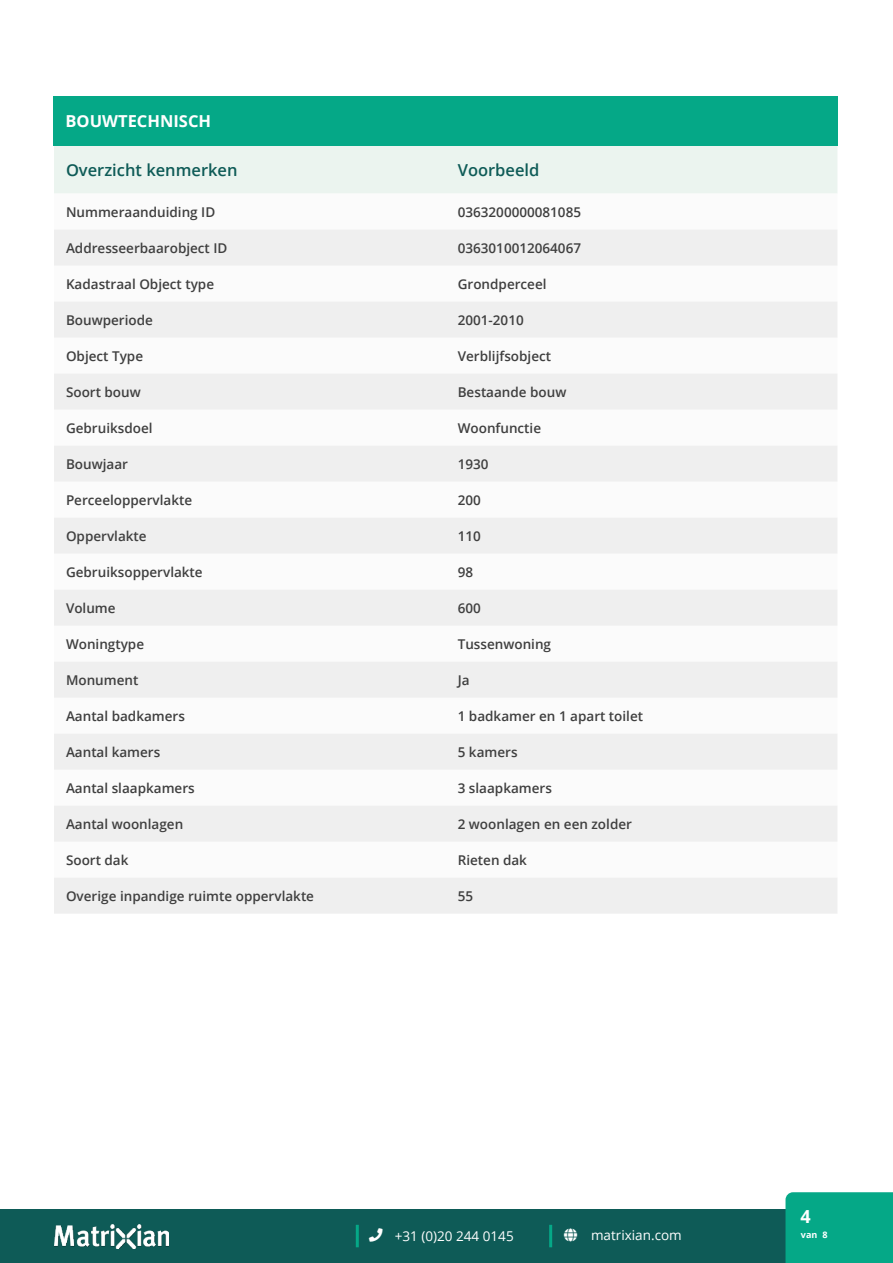
<style>
.page{position:relative;width:893px;height:1263px;background:#fff}
.page>*{position:absolute;margin:0;border:0;box-sizing:border-box;transform-origin:0 0}
.t1{font:700 18px "Open Sans";color:#fff}
.t2{font:600 16.5px "Open Sans";color:#0e5b57}
.t3{font:700 16.5px "Open Sans";color:#fff}
.t4{font:600 13.5px "Open Sans";color:#3f3f3f}
.t5{font:13.5px "Open Sans";color:#fff}
.t6{font:700 9px "Open Sans";color:#fff}
</style>
<div class="page">
<div style="left:0;top:1209px;width:823px;height:54px;background:#0e5b57"></div>
<div style="left:785px;top:1192px;width:108px;height:71px;background:#05a887"></div>
<hr style="left:356px;top:1225px;width:3px;height:22px;background:#05a887">
<hr style="left:549px;top:1225px;width:3px;height:22px;background:#05a887">
<img style="left:54px;top:1224px;width:115px;height:24px">
<div style="left:54px;top:146px;width:783px;height:47px;background:#ebf4ef"></div>
<svg style="left:54px;top:230px;width:783px;height:684px;fill:#efefef"></svg>
<div style="left:54px;top:96px;width:784px;height:50px;background:#05a887"></div>
<p class="t3" style="left:65px;top:115px;width:147px">BOUWTECHNISCH</p>
<p class="t2" style="left:66px;top:163px;width:173px">Overzicht kenmerken</p>
<p class="t2" style="left:458px;top:163px;width:83px">Voorbeeld</p>
<p class="t4" style="left:66px;top:206px;width:151px">Nummeraanduiding ID</p>
<p class="t4" style="left:458px;top:206px;width:125px">0363200000081085</p>
<p class="t4" style="left:66px;top:242px;width:163px">Addresseerbaarobject ID</p>
<p class="t4" style="left:458px;top:242px;width:125px">0363010012064067</p>
<p class="t4" style="left:66px;top:278px;width:150px">Kadastraal Object type</p>
<p class="t4" style="left:458px;top:278px;width:90px">Grondperceel</p>
<p class="t4" style="left:66px;top:314px;width:88px">Bouwperiode</p>
<p class="t4" style="left:458px;top:314px;width:68px">2001-2010</p>
<p class="t4" style="left:66px;top:350px;width:79px">Object Type</p>
<p class="t4" style="left:458px;top:350px;width:95px">Verblijfsobject</p>
<p class="t4" style="left:66px;top:386px;width:76px">Soort bouw</p>
<p class="t4" style="left:458px;top:386px;width:110px">Bestaande bouw</p>
<p class="t4" style="left:66px;top:422px;width:88px">Gebruiksdoel</p>
<p class="t4" style="left:458px;top:422px;width:85px">Woonfunctie</p>
<p class="t4" style="left:66px;top:458px;width:64px">Bouwjaar</p>
<p class="t4" style="left:458px;top:458px;width:32px">1930</p>
<p class="t4" style="left:66px;top:494px;width:128px">Perceeloppervlakte</p>
<p class="t4" style="left:458px;top:494px;width:25px">200</p>
<p class="t4" style="left:66px;top:530px;width:82px">Oppervlakte</p>
<p class="t4" style="left:458px;top:530px;width:25px">110</p>
<p class="t4" style="left:66px;top:566px;width:138px">Gebruiksoppervlakte</p>
<p class="t4" style="left:458px;top:566px;width:17px">98</p>
<p class="t4" style="left:66px;top:602px;width:51px">Volume</p>
<p class="t4" style="left:458px;top:602px;width:25px">600</p>
<p class="t4" style="left:66px;top:638px;width:80px">Woningtype</p>
<p class="t4" style="left:458px;top:638px;width:95px">Tussenwoning</p>
<p class="t4" style="left:66px;top:674px;width:74px">Monument</p>
<p class="t4" style="left:458px;top:674px;width:13px">Ja</p>
<p class="t4" style="left:66px;top:710px;width:121px">Aantal badkamers</p>
<p class="t4" style="left:458px;top:710px;width:187px">1 badkamer en 1 apart toilet</p>
<p class="t4" style="left:66px;top:746px;width:96px">Aantal kamers</p>
<p class="t4" style="left:458px;top:746px;width:61px">5 kamers</p>
<p class="t4" style="left:66px;top:782px;width:130px">Aantal slaapkamers</p>
<p class="t4" style="left:458px;top:782px;width:96px">3 slaapkamers</p>
<p class="t4" style="left:66px;top:818px;width:119px">Aantal woonlagen</p>
<p class="t4" style="left:458px;top:818px;width:176px">2 woonlagen en een zolder</p>
<p class="t4" style="left:66px;top:854px;width:64px">Soort dak</p>
<p class="t4" style="left:458px;top:854px;width:71px">Rieten dak</p>
<p class="t4" style="left:66px;top:890px;width:250px">Overige inpandige ruimte oppervlakte</p>
<p class="t4" style="left:458px;top:890px;width:17px">55</p>
<h1 class="t1" style="left:800px;top:1209px;width:12px">4</h1>
<p class="t6" style="left:801px;top:1231px;width:18px">van</p>
<p class="t5" style="left:395px;top:1230px;width:120px">+31 (0)20 244 0145</p>
<p class="t5" style="left:591px;top:1229px;width:92px">matrixian.com</p>
<p class="t6" style="left:823px;top:1231px;width:7px">8</p>
</div>
